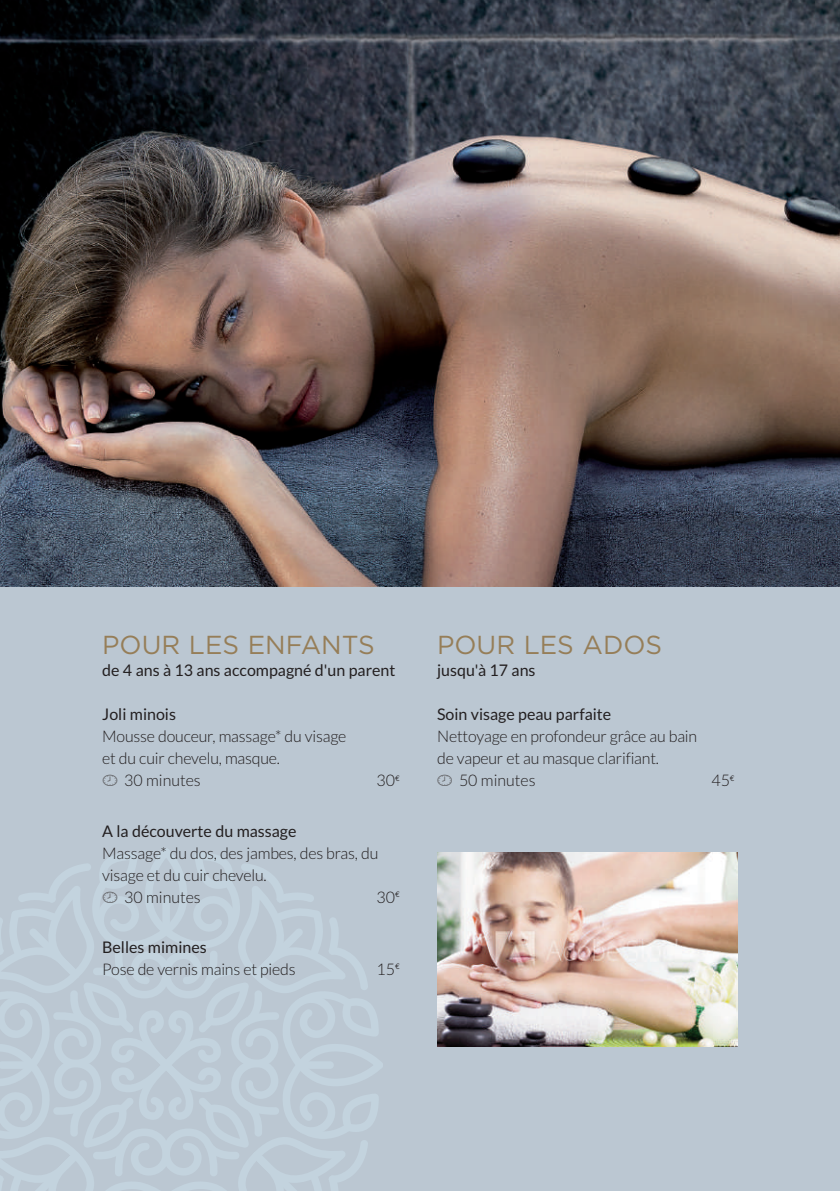
<style>
.page{position:relative;width:840px;height:1191px;background:#fff}
.page>*{position:absolute;margin:0;border:0;box-sizing:border-box;transform-origin:0 0}
.t1{font:26px "Gotham";color:#967e58}
.t2{font:300 16px/22px "Lato";letter-spacing:-.01em;color:#231f20}
.t3{font:16px "Lato";color:#231f20}
.s1{font-family:"Communications P08";font-weight:400;color:#5f5f62}
</style>
<div class="page">
<div style="left:0;top:0;width:839px;height:1191px;background:#bbc7d2"></div>
<svg style="left:0;top:849px;width:383px;height:342px"></svg>
<img style="left:437px;top:852px;width:300px;height:194px">
<img style="left:0;top:0;width:839px;height:586px">
<h1 class="t1" style="left:102px;top:636px;width:274px">POUR LES ENFANTS</h1>
<p class="t3" style="left:102px;top:664px;width:294px">de 4 ans à 13 ans accompagné d'un parent</p>
<p class="t3" style="left:102px;top:708px;width:75px">Joli minois</p>
<p class="t2" style="left:102px;top:727px;width:246px">Mousse douceur, massage* du visage et du cuir chevelu, masque.<br><span class="s1">3</span> 30 minutes</p>
<p class="t2" style="left:376px;top:771px;width:25px">30<sup>€</sup></p>
<p class="t3" style="left:102px;top:824px;width:196px">A la découverte du massage</p>
<p class="t2" style="left:102px;top:843px;width:277px">Massage* du dos, des jambes, des bras, du visage et du cuir chevelu.<br><span class="s1">3</span> 30 minutes</p>
<p class="t2" style="left:376px;top:887px;width:25px">30<sup>€</sup></p>
<p class="t3" style="left:102px;top:940px;width:106px">Belles mimines</p>
<p class="t2" style="left:102px;top:959px;width:195px">Pose de vernis mains et pieds</p>
<p class="t2" style="left:376px;top:959px;width:25px">15<sup>€</sup></p>
<h1 class="t1" style="left:437px;top:636px;width:226px">POUR LES ADOS</h1>
<p class="t3" style="left:437px;top:664px;width:100px">jusqu'à 17 ans</p>
<p class="t3" style="left:437px;top:708px;width:176px">Soin visage peau parfaite</p>
<p class="t2" style="left:436px;top:727px;width:262px">Nettoyage en profondeur grâce au bain de vapeur et au masque clarifiant.<br><span class="s1">3</span> 50 minutes</p>
<p class="t2" style="left:711px;top:771px;width:25px">45<sup>€</sup></p>
</div>
